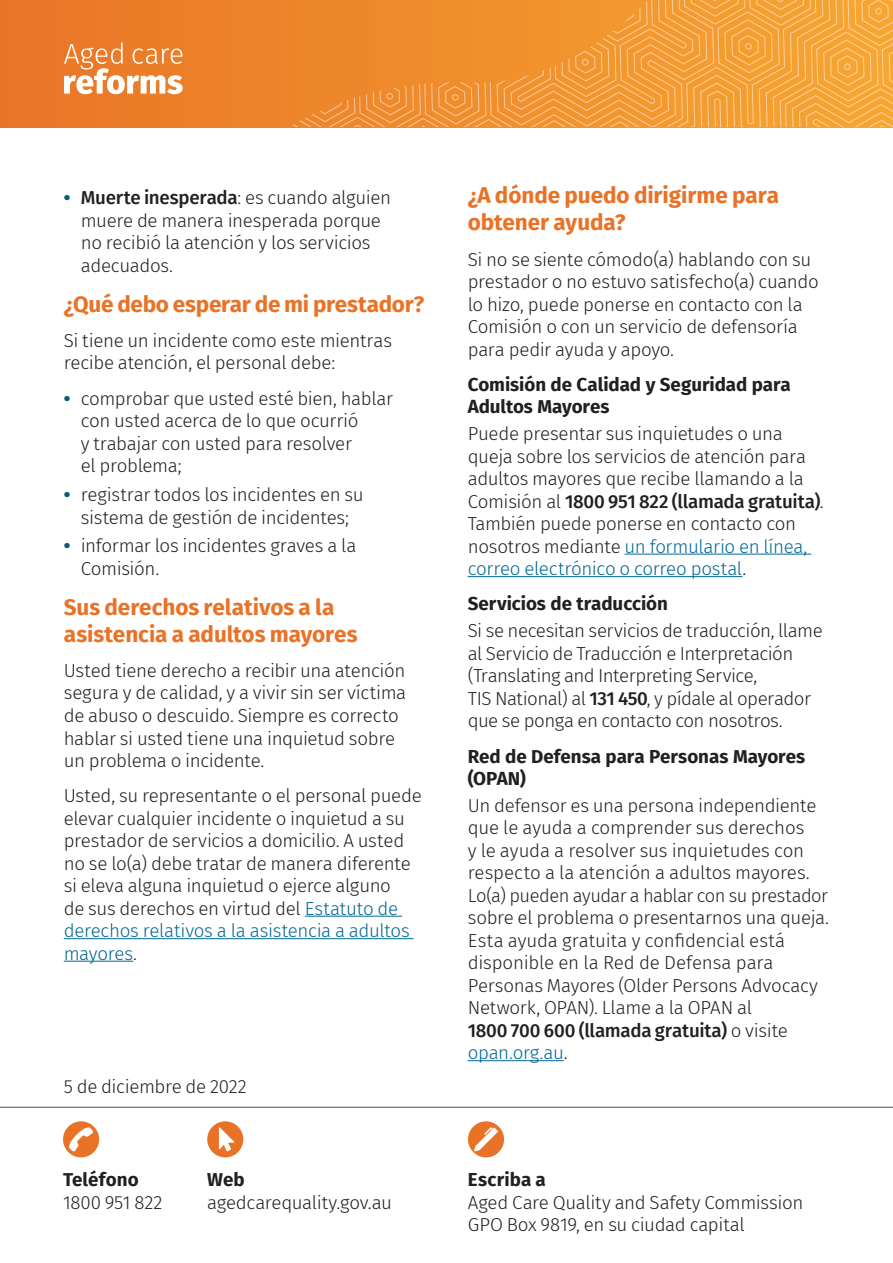
<style>
.page{position:relative;width:893px;height:1263px;background:#fff}
.page>*{position:absolute;margin:0;border:0;box-sizing:border-box;transform-origin:0 0}
.Consumer_H2_17pt_bol{font:700 22.5px/27px "Fira Sans";letter-spacing:-.005em;color:#e87327}
.Consumer_Body_text_1{font:300 18.75px/22.5px "Fira Sans";letter-spacing:-.02em;color:#231f20}
.t1{font:700 18.75px/22.5px "Fira Sans";letter-spacing:-.005em;color:#231f20}
.Body_text{font:300 18.75px "Fira Sans";letter-spacing:-.02em;color:#231f20}
.s1{font-family:"Arial";font-weight:700;color:#085d7a}
.s2{font-weight:500}
.s3{color:#006894}
.s4{font-weight:700}
</style>
<div class="page">
<div style="left:0;top:0;width:893px;height:128px;background:#eb7d28"></div>
<svg style="left:292px;top:0;width:601px;height:128px"></svg>
<svg style="left:64px;top:42px;width:119px;height:52px"></svg>
<hr style="left:305px;top:916px;width:97px;height:1px;background:#006894">
<hr style="left:64px;top:938px;width:350px;height:1px;background:#006894">
<hr style="left:64px;top:961px;width:69px;height:1px;background:#006894">
<hr style="left:625px;top:554px;width:186px;height:1px;background:#006894">
<hr style="left:468px;top:576px;width:274px;height:1px;background:#006894">
<hr style="left:468px;top:1060px;width:96px;height:1px;background:#006894">
<hr style="left:0;top:1107px;width:893px;height:1px;background:#4b4c4d">
<div style="left:63px;top:1121px;width:36px;height:36px;background:#e87327;border-radius:50%"></div>
<svg style="left:69px;top:1127px;width:24px;height:25px"></svg>
<div style="left:207px;top:1121px;width:36px;height:36px;background:#e87327;border-radius:50%"></div>
<svg style="left:219px;top:1127px;width:15px;height:24px"></svg>
<div style="left:468px;top:1121px;width:36px;height:36px;background:#e87327;border-radius:50%"></div>
<svg style="left:474px;top:1127px;width:24px;height:24px"></svg>
<p class="Consumer_Body_text_1" style="left:81px;top:186px;width:312px;text-indent:-17px"><span class="s1">•</span> <span class="s2">Muerte inesperada</span>: es cuando alguien muere de manera inesperada porque no recibió la atención y los servicios adecuados.</p>
<h2 class="Consumer_H2_17pt_bol" style="left:64px;top:289px;width:362px">¿Qué debo esperar de mi prestador?</h2>
<p class="Consumer_Body_text_1" style="left:64px;top:329px;width:330px">Si tiene un incidente como este mientras recibe atención, el personal debe:</p>
<p class="Consumer_Body_text_1" style="left:81px;top:387px;width:314px;text-indent:-17px"><span class="s1">•</span> comprobar que usted esté bien, hablar con usted acerca de lo que ocurrió<br>y trabajar con usted para resolver<br>el problema;</p>
<p class="Consumer_Body_text_1" style="left:64px;top:483px;width:301px;text-align:center"><span class="s1">•</span> registrar todos los incidentes en su sistema de gestión de incidentes;</p>
<p class="Consumer_Body_text_1" style="left:81px;top:535px;width:277px;text-indent:-17px"><span class="s1">•</span> informar los incidentes graves a la<br>Comisión.</p>
<h2 class="Consumer_H2_17pt_bol" style="left:64px;top:592px;width:295px">Sus derechos relativos a la asistencia a adultos mayores</h2>
<p class="Consumer_Body_text_1" style="left:64px;top:659px;width:344px">Usted tiene derecho a recibir una atención segura y de calidad, y a vivir sin ser víctima de abuso o descuido. Siempre es correcto hablar si usted tiene una inquietud sobre un problema o incidente.</p>
<p class="Consumer_Body_text_1" style="left:64px;top:784px;width:360px">Usted, su representante o el personal puede elevar cualquier incidente o inquietud a su prestador de servicios a domicilio. A usted no se lo(a) debe tratar de manera diferente si eleva alguna inquietud o ejerce alguno<br>de sus derechos en virtud del <span class="s3">Estatuto de derechos relativos a la asistencia a adultos mayores</span>.</p>
<p class="Body_text" style="left:64px;top:1073px;width:185px">5 de diciembre de 2022</p>
<h2 class="Consumer_H2_17pt_bol" style="left:468px;top:180px;width:313px">¿A dónde puedo dirigirme para obtener ayuda?</h2>
<p class="Consumer_Body_text_1" style="left:468px;top:248px;width:353px">Si no se siente cómodo(a) hablando con su prestador o no estuvo satisfecho(a) cuando lo hizo, puede ponerse en contacto con la Comisión o con un servicio de defensoría para pedir ayuda y apoyo.</p>
<h4 class="t1" style="left:468px;top:372px;width:325px">Comisión de Calidad y Seguridad para<br>Adultos Mayores</h4>
<p class="Consumer_Body_text_1" style="left:468px;top:422px;width:357px">Puede presentar sus inquietudes o una queja sobre los servicios de atención para adultos mayores que recibe llamando a la Comisión al <span class="s2">1800 951 822 (llamada gratuita)</span>.<br>También puede ponerse en contacto con nosotros mediante <span class="s3">un formulario en línea, correo electrónico o correo postal</span>.</p>
<h4 class="t1" style="left:468px;top:591px;width:202px">Servicios de traducción</h4>
<p class="Consumer_Body_text_1" style="left:468px;top:619px;width:356px">Si se necesitan servicios de traducción, llame al Servicio de Traducción e Interpretación (Translating and Interpreting Service,<br>TIS National) al <span class="s2">131 450</span>, y pídale al operador que se ponga en contacto con nosotros.</p>
<h4 class="t1" style="left:468px;top:743px;width:339px">Red de Defensa para Personas Mayores (OPAN)</h4>
<p class="Consumer_Body_text_1" style="left:468px;top:794px;width:363px">Un defensor es una persona independiente que le ayuda a comprender sus derechos<br>y le ayuda a resolver sus inquietudes con respecto a la atención a adultos mayores.<br>Lo(a) pueden ayudar a hablar con su prestador sobre el problema o presentarnos una queja.<br>Esta ayuda gratuita y confidencial está disponible en la Red de Defensa para Personas Mayores (Older Persons Advocacy Network, OPAN). Llame a la OPAN al<br><span class="s2">1800 700 600 (llamada gratuita)</span> o visite <span class="s3">opan.org.au</span>.</p>
<p class="Consumer_Body_text_1" style="left:63px;top:1168px;width:101px"><span class="s4">Teléfono<br></span>1800 951 822</p>
<p class="Consumer_Body_text_1" style="left:207px;top:1168px;width:186px"><span class="s4">Web </span>agedcarequality.gov.au</p>
<p class="Consumer_Body_text_1" style="left:468px;top:1168px;width:337px"><span class="s4">Escriba a<br></span>Aged Care Quality and Safety Commission<br>GPO Box 9819, en su ciudad capital</p>
</div>
